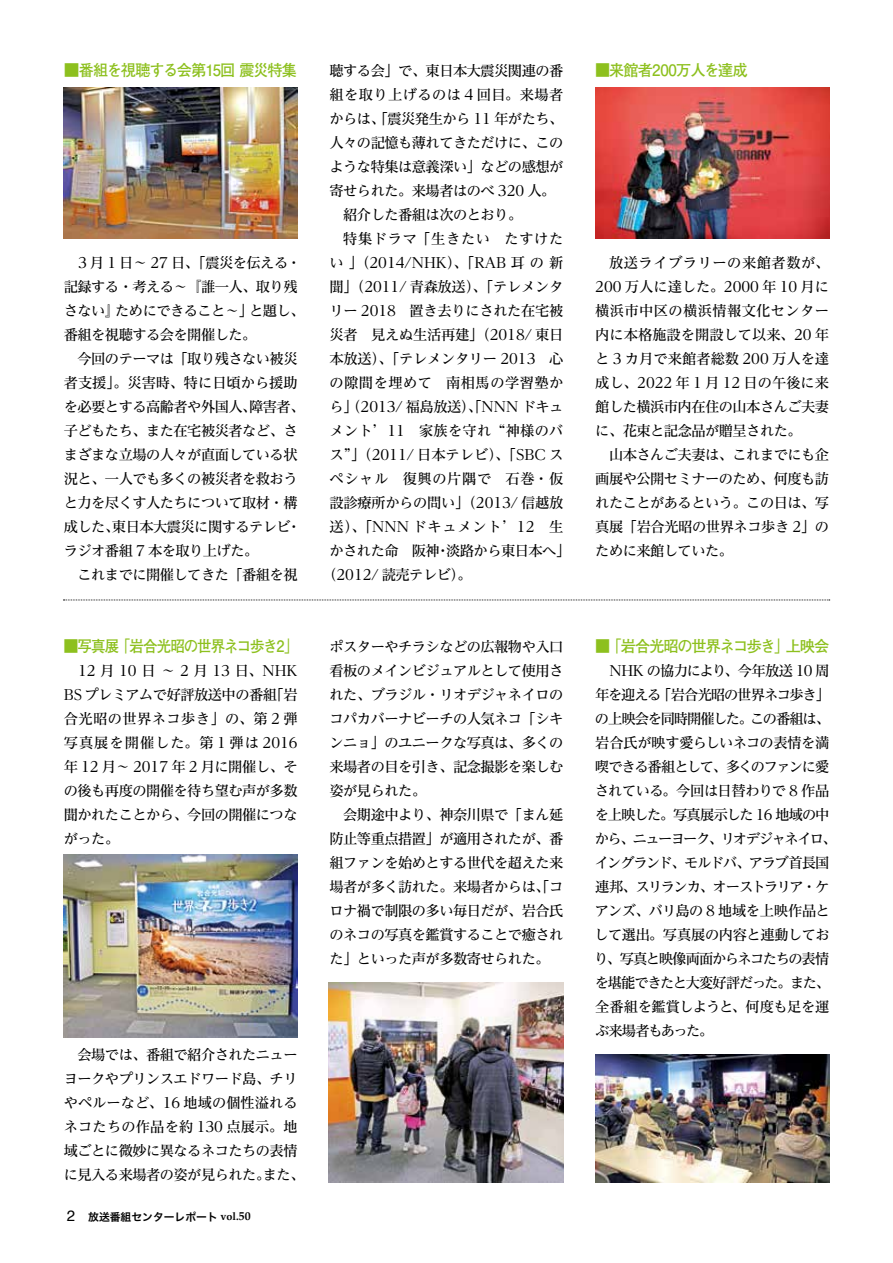
<style>
.page{position:relative;width:893px;height:1263px;background:#fff}
.page>*{position:absolute;margin:0;border:0;box-sizing:border-box;transform-origin:0 0}
.t1{font:700 15.75px "Futo Go B101 Pro";letter-spacing:-.065em;color:#8dc01e;scale:.96 1}
.t2{font:700 15.75px "Futo Go B101 Pro";letter-spacing:-.065em;color:#8dc01e}
.t3{font:700 15.75px "Futo Go B101 Pro";letter-spacing:-.045em;color:#8dc01e;scale:.96 1}
.t4{font:500 14.25px/24px "Reim Pro";letter-spacing:-.035em;color:#000;text-align:justify}
.t5{font:500 14.25px/24px "Reim Pro";letter-spacing:-.065em;color:#000}
.t6{font:500 14.25px "Reim Pro";color:#000}
.t7{font:500 14.25px "Reim Pro";letter-spacing:.03em;color:#000}
.t8{font:500 14.25px "Reim Pro";letter-spacing:.045em;color:#000}
.t9{font:500 14.25px "Reim Pro";letter-spacing:.05em;color:#000}
.t10{font:500 14.25px "Reim Pro";letter-spacing:.015em;color:#000}
.t11{font:10.8px "Hira Kaku Pro N W6";color:#000}
.s1{font-family:"Helvetica";font-size:15px}
.s2{font-family:"Palatino";font-weight:700}
.s3{font-family:"Palatino";font-weight:700;font-size:11.85px}
</style>
<div class="page">
<svg style="left:63px;top:600px;width:767px;height:1px"></svg>
<img style="left:63px;top:855px;width:235px;height:183px">
<img style="left:595px;top:1055px;width:234px;height:127px">
<img style="left:329px;top:982px;width:234px;height:200px">
<img style="left:64px;top:87px;width:234px;height:152px">
<img style="left:595px;top:87px;width:234px;height:151px">
<p class="t2" style="left:64px;top:58px;width:235px">■番組を視聴する会第15回 震災特集</p>
<p class="t4" style="left:64px;top:251px;width:242px;text-align:left;text-indent:14px">3 月 1 日〜 27 日、「震災を伝える・記録する・考える〜『誰一人、取り残さない』ためにできること〜」と題し、番組を視聴する会を開催した。</p>
<p class="t4" style="left:64px;top:347px;width:242px;text-align:left;text-indent:14px">今回のテーマは「取り残さない被災者支援」。災害時、特に日頃から援助を必要とする高齢者や外国人、障害者、子どもたち、また在宅被災者など、さまざまな立場の人々が直面している状況と、一人でも多くの被災者を救おうと力を尽くす人たちについて取材・構成した、東日本大震災に関するテレビ・ラジオ番組 7 本を取り上げた。</p>
<p class="t4" style="left:78px;top:563px;width:222px">これまでに開催してきた「番組を視</p>
<p class="t1" style="left:63px;top:634px;width:246px">■写真展「岩合光昭の世界ネコ歩き2」</p>
<p class="t4" style="left:64px;top:659px;width:235px;text-indent:14px">12月10日〜2月13日、NHK BS プレミアムで好評放送中の番組「岩合光昭の世界ネコ歩き」の、第 2 弾写真展を開催した。第 1 弾は 2016年 12 月〜 2017 年 2 月に開催し、その後も再度の開催を待ち望む声が多数聞かれたことから、今回の開催につながった。</p>
<p class="t4" style="left:64px;top:1043px;width:242px;text-align:center">会場では、番組で紹介されたニュー<br>ヨークやプリンスエドワード島、チリやペルーなど、16 地域の個性溢れるネコたちの作品を約 130 点展示。地域ごとに微妙に異なるネコたちの表情に見入る来場者の姿が見られた。また、</p>
<p class="t11" style="left:67px;top:1207px;width:185px"><span class="s1">2</span> 放送番組センターレポート <span class="s2">vol.</span><span class="s3">50</span></p>
<p class="t4" style="left:330px;top:59px;width:235px">聴する会」で、東日本大震災関連の番</p>
<p class="t7" style="left:330px;top:83px;width:235px">組を取り上げるのは 4 回目。来場者</p>
<p class="t4" style="left:330px;top:107px;width:235px">からは、「震災発生から 11 年がたち、</p>
<p class="t4" style="left:330px;top:131px;width:235px">人々の記憶も薄れてきただけに、この</p>
<p class="t4" style="left:330px;top:155px;width:235px">ような特集は意義深い」などの感想が</p>
<p class="t4" style="left:330px;top:179px;width:227px">寄せられた。来場者はのべ 320 人。</p>
<p class="t4" style="left:343px;top:203px;width:181px">紹介した番組は次のとおり。</p>
<p class="t8" style="left:343px;top:227px;width:222px">特集ドラマ「生きたい　たすけた</p>
<p class="t6" style="left:330px;top:251px;width:235px">い」（2014/NHK）、「RAB 耳の新</p>
<p class="t4" style="left:330px;top:275px;width:235px">聞」（2011/ 青森放送）、「テレメンタ</p>
<p class="t4" style="left:330px;top:299px;width:235px">リー 2018　置き去りにされた在宅被</p>
<p class="t4" style="left:330px;top:323px;width:235px">災者　見えぬ生活再建」（2018/ 東日</p>
<p class="t4" style="left:330px;top:347px;width:235px">本放送）、「テレメンタリー 2013　心</p>
<p class="t7" style="left:330px;top:371px;width:235px">の隙間を埋めて　南相馬の学習塾か</p>
<p class="t4" style="left:330px;top:395px;width:235px">ら」（2013/ 福島放送）、「NNN ドキュ</p>
<p class="t10" style="left:330px;top:419px;width:235px">メント’11　家族を守れ“神様のバ</p>
<p class="t6" style="left:330px;top:443px;width:235px">ス”」（2011/ 日本テレビ）、「SBC ス</p>
<p class="t8" style="left:330px;top:467px;width:235px">ペシャル　復興の片隅で　石巻・仮</p>
<p class="t4" style="left:330px;top:491px;width:235px">設診療所からの問い」（2013/ 信越放</p>
<p class="t9" style="left:330px;top:515px;width:235px">送）、「NNN ドキュメント’12　生</p>
<p class="t4" style="left:330px;top:539px;width:242px">かされた命　阪神・淡路から東日本へ」</p>
<p class="t4" style="left:322px;top:563px;width:151px">（2012/ 読売テレビ）。</p>
<p class="t4" style="left:330px;top:635px;width:235px">ポスターやチラシなどの広報物や入口看板のメインビジュアルとして使用された、ブラジル・リオデジャネイロのコパカバーナビーチの人気ネコ「シキンニョ」のユニークな写真は、多くの来場者の目を引き、記念撮影を楽しむ姿が見られた。</p>
<p class="t4" style="left:330px;top:803px;width:235px;text-indent:14px">会期途中より、神奈川県で「まん延防止等重点措置」が適用されたが、番組ファンを始めとする世代を超えた来場者が多く訪れた。来場者からは、「コロナ禍で制限の多い毎日だが、岩合氏のネコの写真を鑑賞することで癒された」といった声が多数寄せられた。</p>
<p class="t3" style="left:595px;top:58px;width:161px">■来館者200万人を達成</p>
<p class="t4" style="left:595px;top:251px;width:235px;text-indent:14px">放送ライブラリーの来館者数が、200 万人に達した。2000 年 10 月に横浜市中区の横浜情報文化センター内に本格施設を開設して以来、20 年と 3 カ月で来館者総数 200 万人を達成し、2022 年 1 月 12 日の午後に来館した横浜市内在住の山本さんご夫妻に、花束と記念品が贈呈された。</p>
<p class="t4" style="left:595px;top:443px;width:235px;text-indent:14px">山本さんご夫妻は、これまでにも企画展や公開セミナーのため、何度も訪れたことがあるという。この日は、写真展「岩合光昭の世界ネコ歩き 2」のために来館していた。</p>
<p class="t1" style="left:595px;top:634px;width:246px">■「岩合光昭の世界ネコ歩き」上映会</p>
<p class="t5" style="left:594px;top:659px;width:244px;text-indent:15px">NHK の協力により、今年放送 10 周年を迎える「岩合光昭の世界ネコ歩き」の上映会を同時開催した。この番組は、岩合氏が映す愛らしいネコの表情を満喫できる番組として、多くのファンに愛されている。今回は日替わりで 8 作品を上映した。写真展示した 16 地域の中から、ニューヨーク、リオデジャネイロ、イングランド、モルドバ、アラブ首長国連邦、スリランカ、オーストラリア・ケアンズ、バリ島の 8 地域を上映作品として選出。写真展の内容と連動しており、写真と映像両面からネコたちの表情を堪能できたと大変好評だった。また、全番組を鑑賞しようと、何度も足を運ぶ来場者もあった。</p>
</div>
